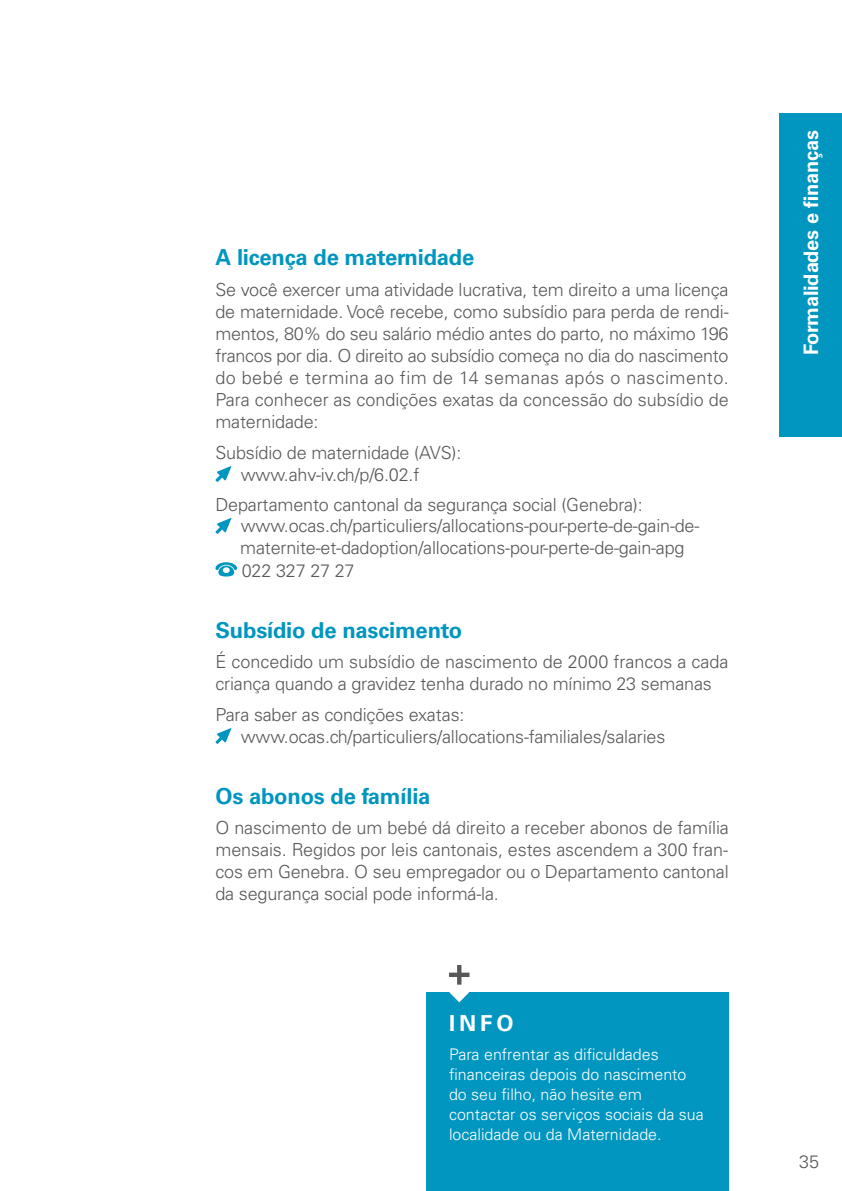
<style>
.page{position:relative;width:842px;height:1191px;background:#fff}
.page>*{position:absolute;margin:0;border:0;box-sizing:border-box;transform-origin:0 0}
.t1{font:700 22px "Univers LT Std";letter-spacing:-.01em;color:#0096bf}
.t2{font:700 22px "Univers LT Std";color:#fff}
.t3{font:700 20px "Univers LT Std";letter-spacing:-.01em;color:#fff}
.t4{font:300 18px/22px "Univers LT Std";letter-spacing:-.01em;color:#57585a}
.t5{font:300 16px/20px "Univers LT Std";color:#fff}
</style>
<div class="page">
<svg style="left:215px;top:466px;width:16px;height:16px"></svg>
<svg style="left:215px;top:518px;width:16px;height:16px"></svg>
<svg style="left:215px;top:562px;width:22px;height:14px"></svg>
<svg style="left:215px;top:728px;width:16px;height:16px"></svg>
<div style="left:426px;top:992px;width:303px;height:199px;background:#0096bf"></div>
<svg style="left:449px;top:965px;width:20px;height:37px"></svg>
<div style="left:780px;top:113px;width:62px;height:324px;background:#0096bf"></div>
<p class="t1" style="left:215px;top:245px;width:260px">A licença de maternidade</p>
<p class="t4" style="left:215px;top:279px;width:515px;text-align:justify">Se você exercer uma atividade lucrativa, tem direito a uma licença de maternidade. Você recebe, como subsídio para perda de rendi&shy;mentos, 80% do seu salário médio antes do parto, no máximo 196 francos por dia. O direito ao subsídio começa no dia do nascimento do bebé e termina ao fim de 14 semanas após o nascimento.<br>Para conhecer as condições exatas da concessão do subsídio de maternidade:</p>
<p class="t4" style="left:241px;top:441px;width:222px;text-indent:-25px">Subsídio de maternidade (AVS): www.ahv-iv.ch/p/6.02.f</p>
<p class="t4" style="left:240px;top:494px;width:461px;text-indent:-25px">Departamento cantonal da segurança social (Genebra): www.ocas.ch/particuliers/allocations-pour-perte-de-gain-de&shy;maternite-et-dadoption/allocations-pour-perte-de-gain-apg 022 327 27 27</p>
<p class="t1" style="left:215px;top:617px;width:248px">Subsídio de nascimento</p>
<p class="t4" style="left:215px;top:650px;width:514px">É concedido um subsídio de nascimento de 2000 francos a cada criança quando a gravidez tenha durado no mínimo 23 semanas</p>
<p class="t4" style="left:241px;top:703px;width:426px;text-indent:-25px">Para saber as condições exatas: www.ocas.ch/particuliers/allocations-familiales/salaries</p>
<p class="t1" style="left:215px;top:783px;width:216px">Os abonos de família</p>
<p class="t4" style="left:215px;top:816px;width:515px;text-align:justify">O nascimento de um bebé dá direito a receber abonos de família mensais. Regidos por leis cantonais, estes ascendem a 300 fran&shy;cos em Genebra. O seu empregador ou o Departamento cantonal da segurança social pode informá-la.</p>
<p class="t2" style="left:449px;top:1010px;width:66px">INFO</p>
<p class="t5" style="left:449px;top:1044px;width:256px">Para enfrentar as dificuldades financeiras depois do nascimento do seu filho, não hesite em contactar os serviços sociais da sua localidade ou da Maternidade.</p>
<p class="t3" style="left:799px;top:355px;width:226px;rotate:-90deg">Formalidades e finanças</p>
<p class="t4" style="left:799px;top:1150px;width:22px">35</p>
</div>
